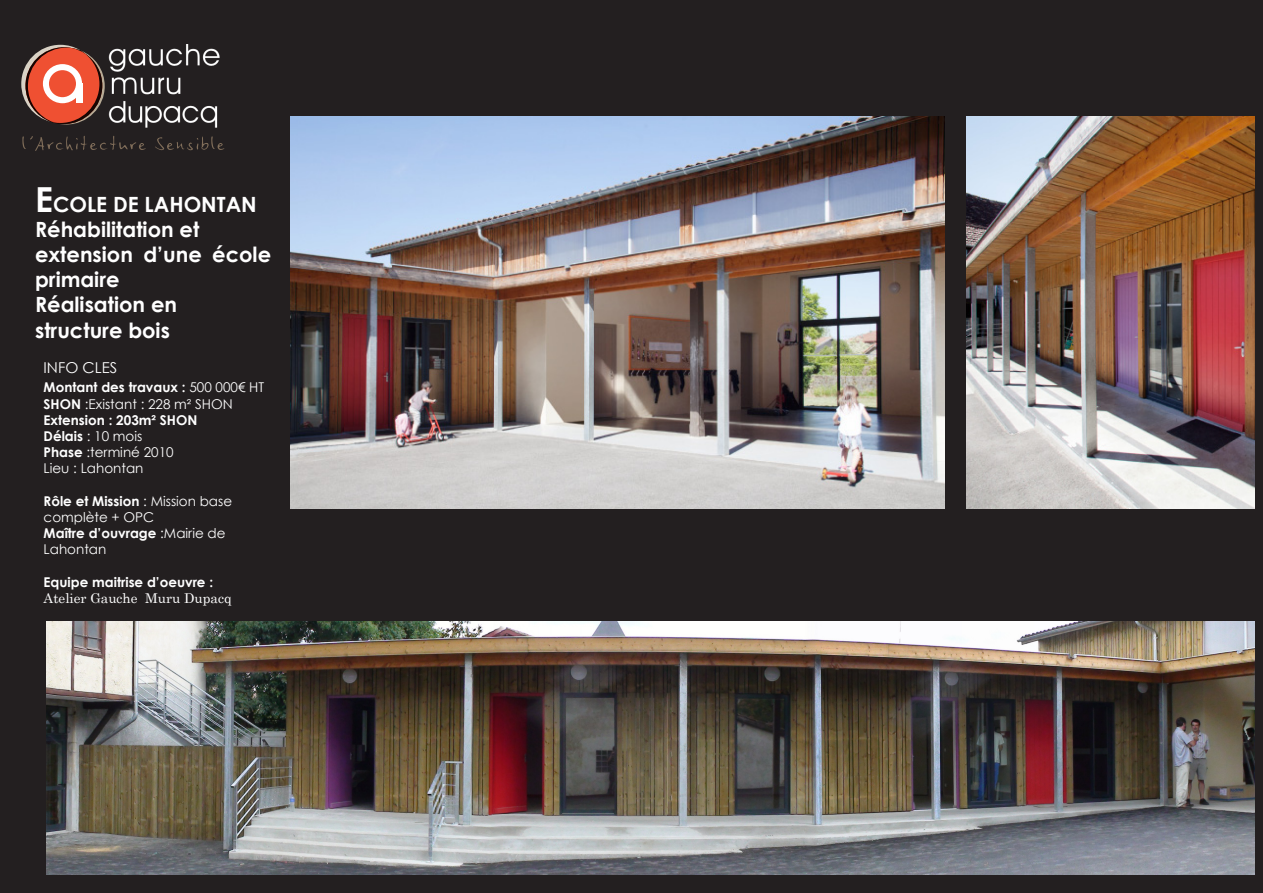
<style>
.page{position:relative;width:1263px;height:893px;background:#231f20}
.page>*{position:absolute;margin:0;border:0;box-sizing:border-box;transform-origin:0 0}
.t1{font:700 21px/25.2px "Century Gothic";color:#fff}
.t2{font:15px "Century Gothic";color:#fff}
.t3{font:700 13.5px "Century Gothic";color:#fff}
.t4{font:13.5px "Century Gothic";color:#fff}
.t5{font:13.5px "Century";color:#fff}
.s1{font-size:34.5px}
.s2{font-weight:400}
.s3{font-weight:700}
</style>
<div class="page">
<svg style="left:21px;top:45px;width:84px;height:80px;background:#b15b4a"></svg>
<svg style="left:22px;top:136px;width:124px;height:15px;background:#2e2827"></svg>
<svg style="left:155px;top:136px;width:69px;height:14px"></svg>
<div style="left:106px;top:43px;width:125px;height:85px;background:#231f20"></div>
<img style="left:106px;top:45px;width:114px;height:84px">
<img style="left:47px;top:621px;width:1207px;height:254px">
<img style="left:291px;top:117px;width:653px;height:391px">
<img style="left:966px;top:117px;width:288px;height:391px">
<p class="t1" style="left:35px;top:190px;width:223px"><span class="s1">E</span>COLE DE LAHONTAN</p>
<p class="t1" style="left:35px;top:216px;width:166px">Réhabilitation et</p>
<p class="t1" style="left:35px;top:241px;width:237px">extension d’une école primaire</p>
<p class="t1" style="left:35px;top:291px;width:143px">Réalisation en</p>
<p class="t1" style="left:35px;top:316px;width:136px">structure bois</p>
<p class="t2" style="left:44px;top:357px;width:75px">INFO CLES</p>
<p class="t3" style="left:44px;top:377px;width:222px">Montant des travaux : <span class="s2">500 000€ HT</span></p>
<p class="t4" style="left:44px;top:394px;width:191px"><span class="s3">SHON</span> :Existant : 228 m² SHON</p>
<p class="t3" style="left:44px;top:410px;width:155px">Extension : 203m² SHON</p>
<p class="t4" style="left:44px;top:427px;width:100px"><span class="s3">Délais</span> : 10 mois</p>
<p class="t4" style="left:44px;top:443px;width:132px"><span class="s3">Phase</span> :terminé 2010</p>
<p class="t4" style="left:44px;top:459px;width:101px">Lieu : Lahontan</p>
<p class="t3" style="left:44px;top:491px;width:190px">Rôle et Mission <span class="s2">: Mission base</span></p>
<p class="t4" style="left:44px;top:508px;width:112px">complète + OPC</p>
<p class="t3" style="left:44px;top:523px;width:183px">Maître d’ouvrage <span class="s2">:Mairie de</span></p>
<p class="t4" style="left:44px;top:540px;width:64px">Lahontan</p>
<p class="t3" style="left:44px;top:572px;width:171px">Equipe maitrise d’oeuvre :</p>
<p class="t5" style="left:44px;top:587px;width:190px">Atelier Gauche Muru Dupacq</p>
</div>
